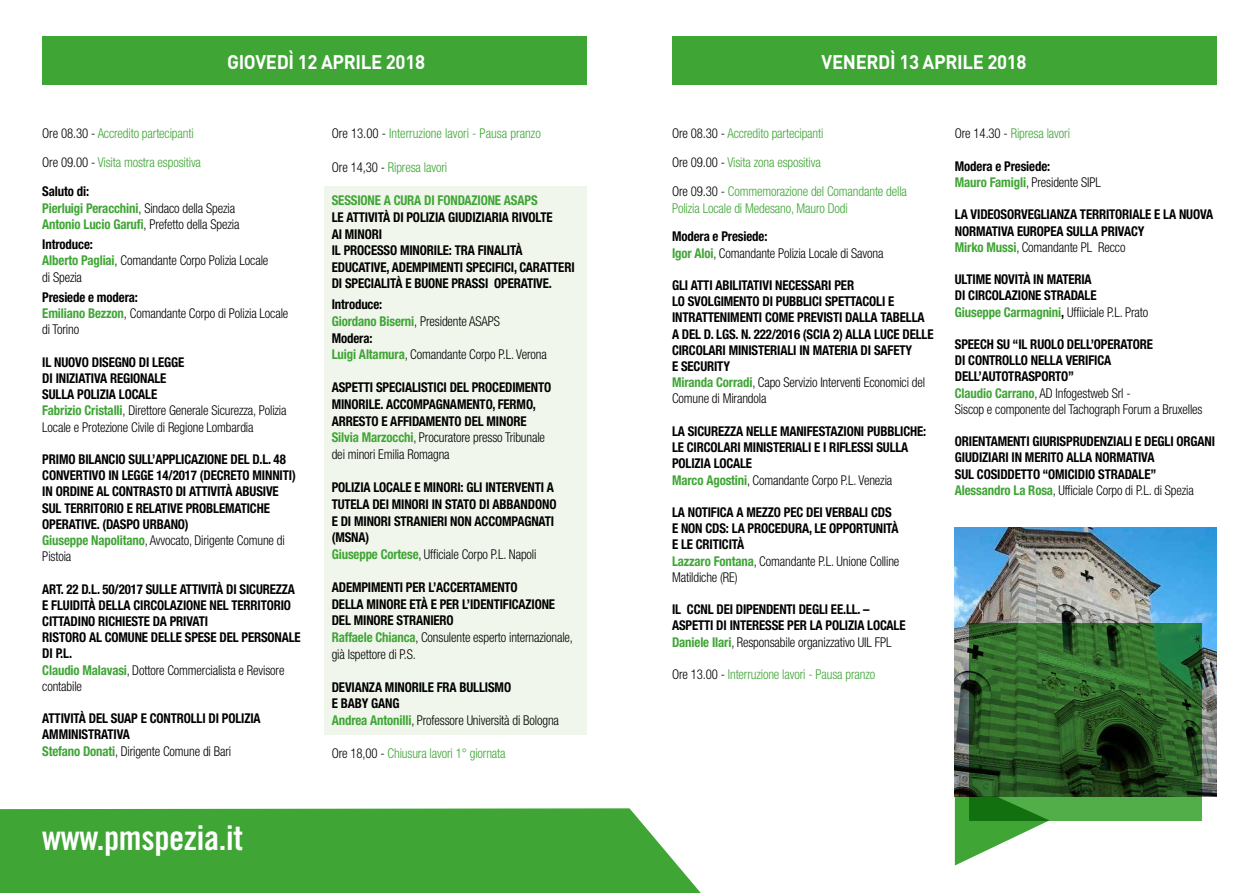
<style>
.page{position:relative;width:1259px;height:893px;background:#fff}
.page>*{position:absolute;margin:0;border:0;box-sizing:border-box;transform-origin:0 0}
.t1{font:34.05px "Trade Gothic LT Std Bd Cn 20";letter-spacing:-.01em;color:#fff}
.t2{font:700 19.5px "DIN";letter-spacing:-.02em;color:#fff;scale:.95 1}
.t3{font:700 condensed 13.5px/16.2px "Helvetica Neue LT Std";letter-spacing:-.01em;color:#000;scale:.95 1}
.t4{font:300 condensed 13.5px/16.2px "Helvetica Neue LT Std";letter-spacing:-.01em;color:#000;scale:.95 1}
.t5{font:300 condensed 13.5px/29px "Helvetica Neue LT Std";letter-spacing:-.01em;color:#3fa535;scale:.95 1}
.t6{font:700 condensed 13.5px "Helvetica Neue LT Std";letter-spacing:-.01em;color:#3fa535;scale:.95 1}
.s1{color:#000}
.s2{font-weight:700;color:#000}
.s3{font-weight:700;color:#3fa535}
.s4{font-weight:700}
.s5{color:#3fa535}
.s6{font-weight:300}
</style>
<div class="page">
<div style="left:324px;top:186px;width:263px;height:548px;background:#f1f6ec"></div>
<div style="left:43px;top:36px;width:544px;height:49px;background:#3fa535"></div>
<div style="left:672px;top:36px;width:544px;height:49px;background:#3fa535"></div>
<div style="left:0;top:808px;width:701px;height:85px;background:#3fa535"></div>
<img style="left:955px;top:527px;width:261px;height:269px">
<svg style="left:969px;top:623px;width:232px;height:197px;background:#2c6128"></svg>
<svg style="left:955px;top:796px;width:94px;height:69px"></svg>
<h2 class="t2" style="left:227px;top:49px;width:210px">GIOVEDÌ 12 APRILE 2018</h2>
<p class="t5" style="left:42px;top:119px;width:169px"><span class="s1">Ore 08.30 -</span> Accredito partecipanti<br><span class="s1">Ore 09.00 -</span> Visita mostra espositiva<br><span class="s2">Saluto di:</span></p>
<p class="t4" style="left:42px;top:200px;width:209px"><span class="s3">Pierluigi Peracchini</span>, Sindaco della Spezia<br><span class="s3">Antonio Lucio Garufi</span>, Prefetto della Spezia</p>
<p class="t4" style="left:42px;top:236px;width:239px"><span class="s4">Introduce:<br></span><span class="s3">Alberto Pagliai</span>, Comandante Corpo Polizia Locale di Spezia</p>
<p class="t4" style="left:42px;top:289px;width:260px"><span class="s4">Presiede e modera:<br></span><span class="s3">Emiliano Bezzon</span>, Comandante Corpo di Polizia Locale di Torino</p>
<p class="t4" style="left:42px;top:354px;width:259px"><span class="s4">IL NUOVO DISEGNO DI LEGGE<br>DI INIZIATIVA REGIONALE<br>SULLA POLIZIA LOCALE<br></span><span class="s3">Fabrizio Cristalli</span>, Direttore Generale Sicurezza, Polizia Locale e Protezione Civile di Regione Lombardia</p>
<p class="t3" style="left:42px;top:451px;width:268px">PRIMO BILANCIO SULL’APPLICAZIONE DEL D.L. 48<br>CONVERTIVO IN LEGGE 14/2017 (DECRETO MINNITI)<br>IN ORDINE AL CONTRASTO DI ATTIVITÀ ABUSIVE SUL TERRITORIO E RELATIVE PROBLEMATICHE OPERATIVE. (DASPO URBANO)<br><span class="s5">Giuseppe Napolitano</span><span class="s6">, Avvocato, Dirigente Comune di Pistoia</span></p>
<p class="t3" style="left:42px;top:581px;width:274px">ART. 22 D.L. 50/2017 SULLE ATTIVITÀ DI SICUREZZA E FLUIDITÀ DELLA CIRCOLAZIONE NEL TERRITORIO CITTADINO RICHIESTE DA PRIVATI<br>RISTORO AL COMUNE DELLE SPESE DEL PERSONALE DI P.L.<br><span class="s5">Claudio Malavasi</span><span class="s6">, Dottore Commercialista e Revisore contabile</span></p>
<p class="t3" style="left:42px;top:710px;width:231px">ATTIVITÀ DEL SUAP E CONTROLLI DI POLIZIA<br>AMMINISTRATIVA<br><span class="s5">Stefano Donati</span><span class="s6">, Dirigente Comune di Bari</span></p>
<h1 class="t1" style="left:42px;top:818px;width:202px">www.pmspezia.it</h1>
<p class="t5" style="left:332px;top:119px;width:221px"><span class="s1">Ore 13.00 -</span> Interruzione lavori - Pausa pranzo</p>
<p class="t5" style="left:332px;top:152px;width:123px"><span class="s1">Ore 14,30 -</span> Ripresa lavori</p>
<p class="t6" style="left:332px;top:192px;width:218px">SESSIONE A CURA DI FONDAZIONE ASAPS</p>
<p class="t3" style="left:332px;top:209px;width:257px;line-height:16.6px">LE ATTIVITÀ DI POLIZIA GIUDIZIARIA RIVOLTE<br>AI MINORI<br>IL PROCESSO MINORILE: TRA FINALITÀ EDUCATIVE, ADEMPIMENTI SPECIFICI, CARATTERI DI SPECIALITÀ E BUONE PRASSI OPERATIVE.</p>
<p class="t4" style="left:332px;top:296px;width:228px;line-height:16.6px"><span class="s4">Introduce:<br></span><span class="s3">Giordano Biserni</span>, Presidente ASAPS<br><span class="s4">Modera:<br></span><span class="s3">Luigi Altamura</span>, Comandante Corpo P.L. Verona</p>
<p class="t3" style="left:332px;top:379px;width:233px;line-height:16.6px">ASPETTI SPECIALISTICI DEL PROCEDIMENTO MINORILE. ACCOMPAGNAMENTO, FERMO, ARRESTO E AFFIDAMENTO DEL MINORE <span class="s5">Silvia Marzocchi</span><span class="s6">, Procuratore presso Tribunale dei minori Emilia Romagna</span></p>
<p class="t3" style="left:332px;top:479px;width:238px;line-height:16.6px">POLIZIA LOCALE E MINORI: GLI INTERVENTI A TUTELA DEI MINORI IN STATO DI ABBANDONO E DI MINORI STRANIERI NON ACCOMPAGNATI (MSNA)<br><span class="s5">Giuseppe Cortese</span><span class="s6">, Ufficiale Corpo P.L. Napoli</span></p>
<p class="t3" style="left:332px;top:579px;width:255px;line-height:16.6px">ADEMPIMENTI PER L’ACCERTAMENTO<br>DELLA MINORE ETÀ E PER L’IDENTIFICAZIONE DEL MINORE STRANIERO<br><span class="s5">Raffaele Chianca</span><span class="s6">, Consulente esperto internazionale, già Ispettore di P.S.</span></p>
<p class="t3" style="left:332px;top:678px;width:241px;line-height:16.6px">DEVIANZA MINORILE FRA BULLISMO<br>E BABY GANG<br><span class="s5">Andrea Antonilli</span><span class="s6">, Professore Università di Bologna</span></p>
<p class="t5" style="left:332px;top:739px;width:185px"><span class="s1">Ore 18,00 -</span> Chiusura lavori 1° giornata</p>
<h2 class="t2" style="left:821px;top:49px;width:217px">VENERDÌ 13 APRILE 2018</h2>
<p class="t5" style="left:672px;top:119px;width:249px"><span class="s1">Ore 08.30 -</span> Accredito partecipanti<br><span class="s1">Ore 09.00 -</span> Visita zona espositiva<br><span class="s1">Ore 09.30 -</span> Commemorazione del Comandante della</p>
<p class="t5" style="left:672px;top:193px;width:187px">Polizia Locale di Medesano, Mauro Dodi</p>
<p class="t4" style="left:672px;top:228px;width:224px"><span class="s4">Modera e Presiede:<br></span><span class="s3">Igor Aloi</span>, Comandante Polizia Locale di Savona</p>
<p class="t3" style="left:672px;top:277px;width:277px">GLI ATTI ABILITATIVI NECESSARI PER<br>LO SVOLGIMENTO DI PUBBLICI SPETTACOLI E INTRATTENIMENTI COME PREVISTI DALLA TABELLA A DEL D. LGS. N. 222/2016 (SCIA 2) ALLA LUCE DELLE CIRCOLARI MINISTERIALI IN MATERIA DI SAFETY<br>E SECURITY<br><span class="s5">Miranda Corradi</span><span class="s6">, Capo Servizio Interventi Economici del Comune di Mirandola</span></p>
<p class="t3" style="left:672px;top:423px;width:269px">LA SICUREZZA NELLE MANIFESTAZIONI PUBBLICHE:<br>LE CIRCOLARI MINISTERIALI E I RIFLESSI SULLA POLIZIA LOCALE<br><span class="s5">Marco Agostini</span><span class="s6">, Comandante Corpo P.L. Venezia</span></p>
<p class="t3" style="left:672px;top:504px;width:241px">LA NOTIFICA A MEZZO PEC DEI VERBALI CDS<br>E NON CDS: LA PROCEDURA, LE OPPORTUNITÀ<br>E LE CRITICITÀ<br><span class="s5">Lazzaro Fontana</span><span class="s6">, Comandante P.L. Unione Colline<br>Matildiche (RE)</span></p>
<p class="t3" style="left:672px;top:601px;width:247px">IL CCNL DEI DIPENDENTI DEGLI EE.LL. –<br>ASPETTI DI INTERESSE PER LA POLIZIA LOCALE<br><span class="s5">Daniele Ilari</span><span class="s6">, Responsabile organizzativo UIL FPL</span></p>
<p class="t5" style="left:672px;top:659px;width:215px"><span class="s1">Ore 13.00 -</span> Interruzione lavori - Pausa pranzo</p>
<p class="t5" style="left:955px;top:119px;width:123px"><span class="s1">Ore 14.30 -</span> Ripresa lavori</p>
<p class="t3" style="left:955px;top:158px;width:155px">Modera e Presiede:<br><span class="s5">Mauro Famigli</span><span class="s6">, Presidente SIPL</span></p>
<p class="t3" style="left:955px;top:206px;width:273px">LA VIDEOSORVEGLIANZA TERRITORIALE E LA NUOVA<br>NORMATIVA EUROPEA SULLA PRIVACY<br><span class="s5">Mirko Mussi</span><span class="s6">, Comandante PL Recco</span></p>
<p class="t3" style="left:955px;top:271px;width:205px">ULTIME NOVITÀ IN MATERIA<br>DI CIRCOLAZIONE STRADALE<br><span class="s5">Giuseppe Carmagnini</span>, <span class="s6">Uffiiciale P.L. Prato</span></p>
<p class="t3" style="left:955px;top:336px;width:262px">SPEECH SU “IL RUOLO DELL’OPERATORE<br>DI CONTROLLO NELLA VERIFICA DELL’AUTOTRASPORTO”<br><span class="s5">Claudio Carrano</span><span class="s6">, AD Infogestweb Srl -<br>Siscop e componente del Tachograph Forum a Bruxelles</span></p>
<p class="t3" style="left:955px;top:433px;width:275px">ORIENTAMENTI GIURISPRUDENZIALI E DEGLI ORGANI GIUDIZIARI IN MERITO ALLA NORMATIVA<br>SUL COSIDDETTO “OMICIDIO STRADALE” <span class="s5">Alessandro La Rosa</span><span class="s6">, Ufficiale Corpo di P.L. di Spezia</span></p>
</div>
